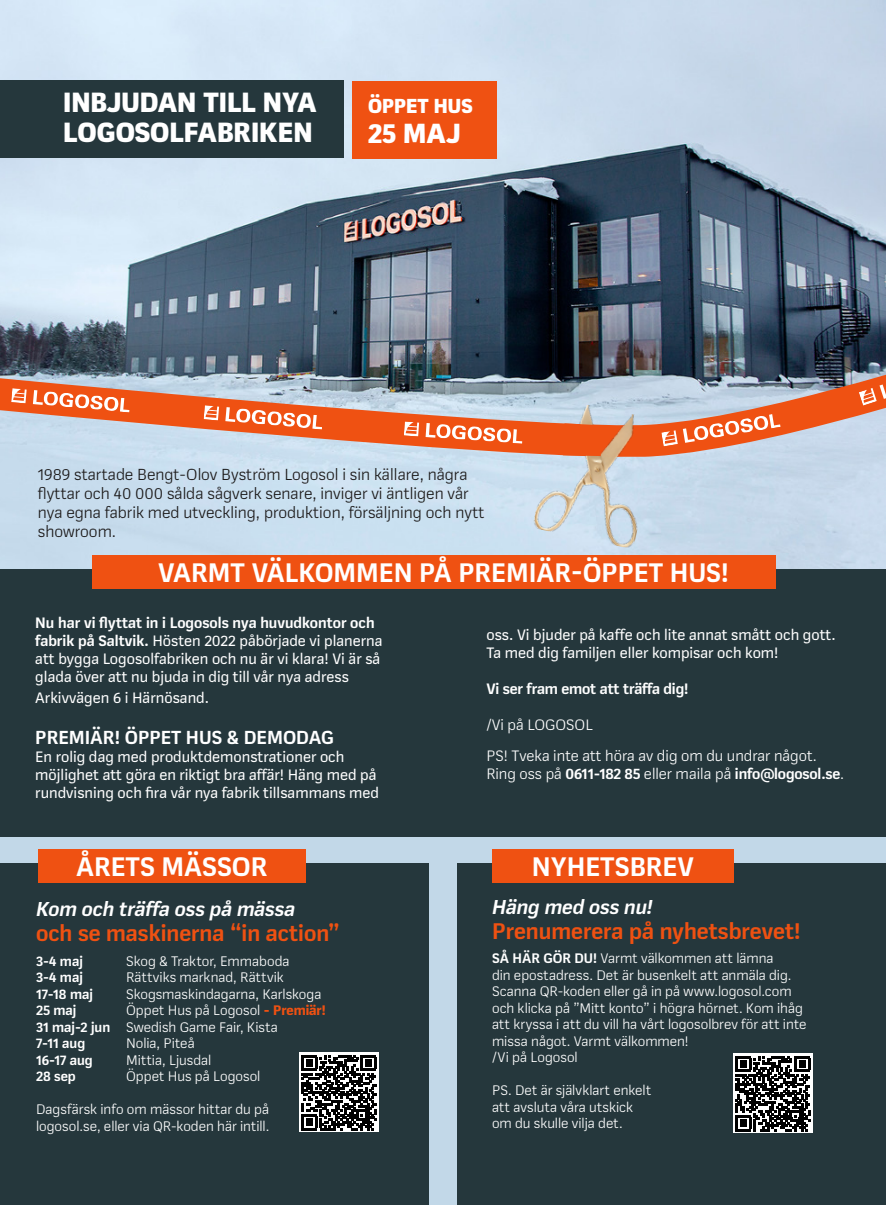
<style>
.page{position:relative;width:886px;height:1205px;background:#fff}
.page>*{position:absolute;margin:0;border:0;box-sizing:border-box;transform-origin:0 0}
.t1{font:900 27.62px/29.5px "Mynor";color:#fff}
.t2{font:900 27.5px "Mynor";color:#fff}
.t3{font:700 26.62px "Mynor";color:#fff}
.t4{font:700 22.5px "Mynor";color:#ef5112}
.t5{font:900 20.12px "Mynor";color:#fff}
.t6{font:italic 700 20px "Mynor";color:#fff}
.t7{font:700 18.75px "Mynor";color:#fff}
.t8{font:15.88px/19.1px "Mynor";color:#1c1a1a}
.t9{font:15px/18px "Mynor";color:#fff}
.t10{font:700 15px "Mynor";letter-spacing:-.01em;color:#fff}
.t11{font:15px/30.5px "Mynor";color:#fff}
.t12{font:13.75px/16.5px "Mynor";color:#fff}
.t13{font:700 13.75px "Mynor";color:#fff}
.s1{font-weight:700}
.s2{font-weight:800;color:#ef5112}
.s3{font-weight:400}
</style>
<div class="page">
<div style="left:0;top:659px;width:886px;height:546px;background:#c2d8e8"></div>
<div style="left:0;top:863px;width:429px;height:342px;background:#25373c"></div>
<div style="left:0;top:568px;width:886px;height:268px;background:#25373c"></div>
<svg style="left:299px;top:1052px;width:80px;height:80px"></svg>
<svg style="left:301px;top:1055px;width:75px;height:75px;background:#565656"></svg>
<img style="left:0;top:0;width:886px;height:568px">
<svg style="left:0;top:375px;width:886px;height:82px;background:#c3a9a5"></svg>
<svg style="left:33px;top:390px;width:97px;height:22px"></svg>
<svg style="left:11px;top:388px;width:16px;height:15px"></svg>
<svg style="left:225px;top:407px;width:97px;height:22px"></svg>
<svg style="left:204px;top:405px;width:15px;height:15px"></svg>
<svg style="left:426px;top:423px;width:96px;height:21px"></svg>
<svg style="left:404px;top:421px;width:15px;height:15px"></svg>
<svg style="left:661px;top:414px;width:120px;height:32px;background:#ea8862"></svg>
<div style="left:0;top:80px;width:344px;height:78px;background:#25373c"></div>
<div style="left:352px;top:81px;width:145px;height:78px;background:#ef5112"></div>
<img style="left:532px;top:399px;width:128px;height:150px">
<svg style="left:563px;top:423px;width:39px;height:33px"></svg>
<svg style="left:859px;top:384px;width:27px;height:22px"></svg>
<div style="left:38px;top:850px;width:268px;height:33px;background:#ef5112"></div>
<div style="left:457px;top:863px;width:429px;height:342px;background:#25373c"></div>
<svg style="left:733px;top:1053px;width:79px;height:80px"></svg>
<svg style="left:735px;top:1056px;width:75px;height:75px;background:#555"></svg>
<div style="left:492px;top:850px;width:242px;height:33px;background:#ef5112"></div>
<div style="left:93px;top:555px;width:683px;height:33px;background:#ef5112"></div>
<h1 class="t1" style="left:63px;top:88px;width:255px">INBJUDAN TILL NYA<br>LOGOSOLFABRIKEN</h1>
<h3 class="t5" style="left:368px;top:93px;width:106px">ÖPPET HUS</h3>
<h2 class="t2" style="left:368px;top:115px;width:94px">25 MAJ</h2>
<p class="t8" style="left:38px;top:464px;width:448px">1989 startade Bengt-Olov Byström Logosol i sin källare, några flyttar och 40 000 sålda sågverk senare, inviger vi äntligen vår nya egna fabrik med utveckling, produktion, försäljning och nytt showroom.</p>
<h3 class="t3" style="left:158px;top:555px;width:572px">VARMT VÄLKOMMEN PÅ PREMIÄR-ÖPPET HUS!</h3>
<p class="t9" style="left:35px;top:613px;width:349px"><span class="s1">Nu har vi flyttat in i Logosols nya huvudkontor och fabrik på Saltvik.</span> Hösten 2022 påbörjade vi planerna att bygga Logosolfabriken och nu är vi klara! Vi är så glada över att nu bjuda in dig till vår nya adress</p>
<p class="t9" style="left:35px;top:688px;width:175px">Arkivvägen 6 i Härnösand.</p>
<h3 class="t7" style="left:35px;top:725px;width:300px">PREMIÄR! ÖPPET HUS &amp; DEMODAG</h3>
<p class="t9" style="left:35px;top:747px;width:345px">En rolig dag med produktdemonstrationer och möjlighet att göra en riktigt bra affär! Häng med på rundvisning och fira vår nya fabrik tillsammans med</p>
<h3 class="t3" style="left:76px;top:849px;width:193px">ÅRETS MÄSSOR</h3>
<h3 class="t6" style="left:36px;top:895px;width:260px">Kom och träffa oss på mässa</h3>
<h3 class="t4" style="left:36px;top:918px;width:305px">och se maskinerna “in action”</h3>
<p class="t13" style="left:36px;top:952px;width:48px">3-4 maj</p>
<p class="t12" style="left:126px;top:952px;width:165px">Skog &amp; Traktor, Emmaboda</p>
<p class="t13" style="left:36px;top:968px;width:48px">3-4 maj</p>
<p class="t12" style="left:126px;top:968px;width:159px">Rättviks marknad, Rättvik</p>
<p class="t13" style="left:36px;top:985px;width:58px">17-18 maj</p>
<p class="t12" style="left:126px;top:985px;width:197px">Skogsmaskindagarna, Karlskoga</p>
<p class="t13" style="left:36px;top:1001px;width:42px">25 maj</p>
<p class="t12" style="left:36px;top:1001px;width:291px;text-indent:90px">Öppet Hus på Logosol <span class="s2">- Premiär!<br></span><span class="s1">31 maj-2 jun</span> Swedish Game Fair, Kista<br><span class="s1">7-11 aug</span></p>
<p class="t12" style="left:126px;top:1034px;width:70px">Nolia, Piteå</p>
<p class="t13" style="left:36px;top:1051px;width:58px">16-17 aug</p>
<p class="t12" style="left:126px;top:1051px;width:87px">Mittia, Ljusdal</p>
<p class="t13" style="left:36px;top:1067px;width:41px">28 sep</p>
<p class="t12" style="left:126px;top:1067px;width:136px">Öppet Hus på Logosol</p>
<p class="t12" style="left:36px;top:1100px;width:235px">Dagsfärsk info om mässor hittar du på logosol.se, eller via QR-koden här intill.</p>
<p class="t9" style="left:486px;top:626px;width:351px">oss. Vi bjuder på kaffe och lite annat smått och gott.<br>Ta med dig familjen eller kompisar och kom!</p>
<p class="t10" style="left:486px;top:679px;width:203px">Vi ser fram emot att träffa dig!</p>
<p class="t11" style="left:486px;top:709px;width:332px">/Vi på LOGOSOL<br>PS! Tveka inte att höra av dig om du undrar något.</p>
<p class="t10" style="left:486px;top:764px;width:359px"><span class="s3">Ring oss på</span> 0611-182 85 <span class="s3">eller maila på</span> info@logosol.se<span class="s3">.</span></p>
<h3 class="t3" style="left:532px;top:849px;width:164px">NYHETSBREV</h3>
<h3 class="t6" style="left:492px;top:894px;width:162px">Häng med oss nu!</h3>
<h3 class="t4" style="left:492px;top:916px;width:310px">Prenumerera på nyhetsbrevet!</h3>
<p class="t12" style="left:492px;top:950px;width:316px"><span class="s1">SÅ HÄR GÖR DU!</span> Varmt välkommen att lämna<br>din epostadress. Det är busenkelt att anmäla dig.<br>Scanna QR-koden eller gå in på www.logosol.com och klicka på ”Mitt konto” i högra hörnet. Kom ihåg att kryssa i att du vill ha vårt logosolbrev för att inte missa något. Varmt välkommen!<br>/Vi på Logosol</p>
<p class="t12" style="left:492px;top:1082px;width:161px">PS. Det är självklart enkelt att avsluta våra utskick om du skulle vilja det.</p>
</div>
